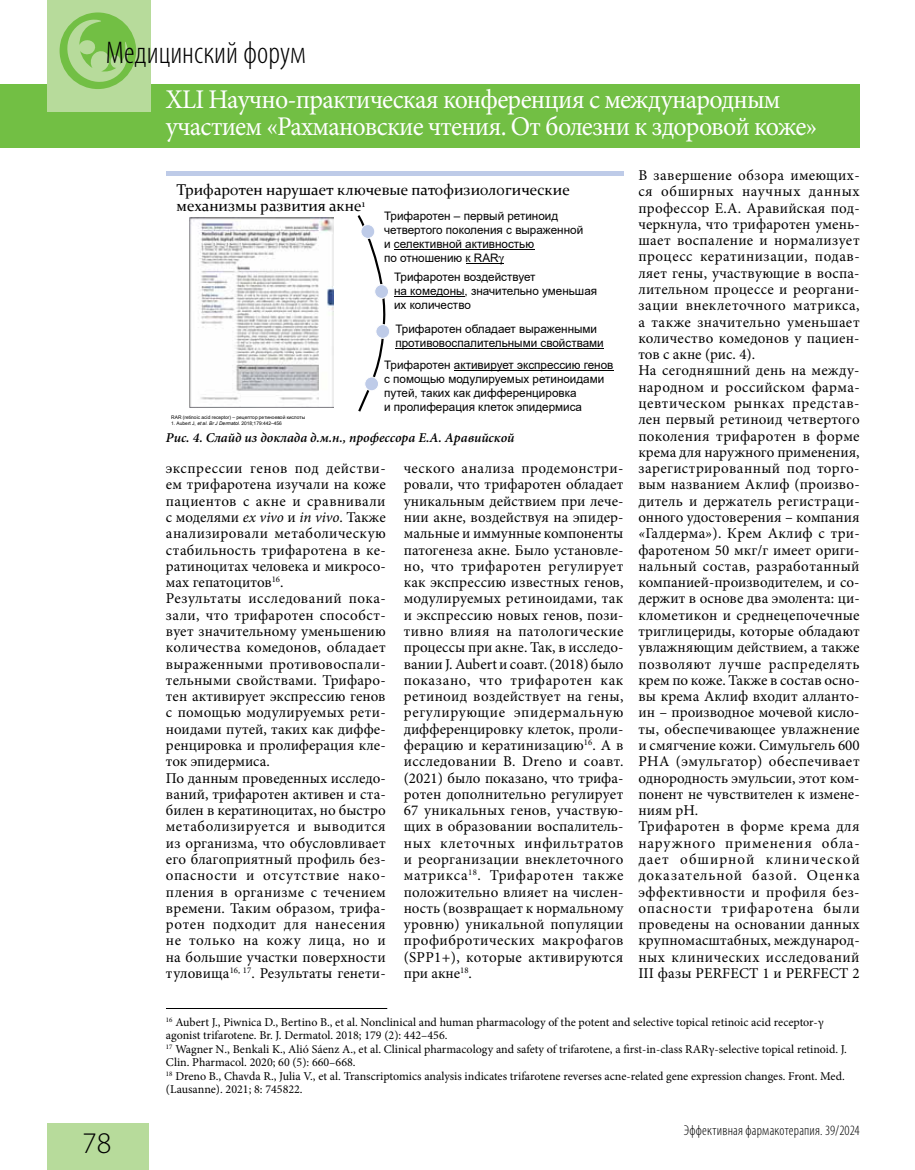
<style>
.page{position:relative;width:915px;height:1170px;background:#fff}
.page>*{position:absolute;margin:0;border:0;box-sizing:border-box;transform-origin:0 0}
.t1{font:300 condensed 31.5px "Myriad Pro";color:#000}
.t2{font:300 30px "Myriad Pro";color:#000}
.t3{font:27px/27px "Minion Pro";letter-spacing:-.03em;color:#fff;scale:.96 1}
.t4{font:15.6px/16.8px "Constantia";color:#000}
.t5{font:15px/16.2px "Minion Pro";letter-spacing:.015em;color:#000}
.t6{font:300 condensed 14.25px "Myriad Pro";letter-spacing:.015em;color:#000}
.t7{font:italic 600 13.5px "Minion Pro";color:#000}
.t8{font:12px/13.5px "Minion Pro";color:#000}
.t9{font:11.7px/14px "Arial";color:#000}
.t10{font:4.8px "Arial";color:#000}
.s1{font-style:italic}
</style>
<div class="page">
<div style="left:0;top:84px;width:859px;height:63px;background:#72bf44"></div>
<div style="left:47px;top:0;width:103px;height:111px;background:#b7db9b"></div>
<div style="left:47px;top:1123px;width:101px;height:46px;background:#b7db9b"></div>
<div style="left:60px;top:12px;width:76px;height:77px;background:#72bf44;border-radius:50%"></div>
<svg style="left:66px;top:20px;width:63px;height:63px"></svg>
<div style="left:166px;top:170px;width:457px;height:5px;background:#becbe8"></div>
<hr style="left:395px;top:348px;width:208px;height:1px;background:#000">
<hr style="left:394px;top:296px;width:70px;height:1px;background:#000">
<hr style="left:394px;top:249px;width:140px;height:1px;background:#000">
<hr style="left:465px;top:263px;width:38px;height:1px;background:#000">
<svg style="left:357px;top:215px;width:32px;height:197px"></svg>
<div style="left:361px;top:224px;width:13px;height:14px;background:#becbe8;border-radius:50%"></div>
<div style="left:360px;top:224px;width:15px;height:15px;border:1px solid #fff;border-radius:50%"></div>
<img style="left:189px;top:217px;width:144px;height:191px">
<hr style="left:454px;top:370px;width:159px;height:1px;background:#000">
<hr style="left:166px;top:1008px;width:221px;height:1px;background:#000">
<h1 class="t1" style="left:106px;top:34px;width:201px">Медицинский форум</h1>
<h3 class="t3" style="left:166px;top:86px;width:679px">XLI Научно-практическая конференция с международным участием «Рахмановские чтения. От болезни к здоровой коже»</h3>
<h2 class="t2" style="left:82px;top:1126px;width:31px">78</h2>
<p class="t5" style="left:638px;top:167px;width:223px">В завершение обзора имеющих&shy;ся обширных научных данных профессор Е.А. Аравийская под&shy;черкнула, что трифаротен умень&shy;шает воспаление и нормализует процесс кератинизации, подав&shy;ляет гены, участвующие в воспа&shy;лительном процессе и реоргани&shy;зации внеклеточного матрикса, а также значительно уменьшает количество комедонов у пациен&shy;тов с акне (рис. 4).<br>На сегодняшний день на между&shy;народном и российском фарма&shy;цевтическом рынках представ&shy;лен первый ретиноид четвертого поколения трифаротен в форме крема для наружного применения, зарегистрированный под торго&shy;вым названием Аклиф (произво&shy;дитель и держатель регистраци&shy;онного удостоверения – компания <span class="s1">«</span>Галдерма»). Крем Аклиф с три&shy;фаротеном 50 мкг/г имеет ориги&shy;нальный состав, разработанный компанией-производителем, и со&shy;держит в основе два эмолента: ци&shy;клометикон и среднецепочечные триглицериды, которые обладают увлажняющим действием, а также позволяют лучше распределять крем по коже. Также в состав осно&shy;вы крема Аклиф входит алланто&shy;ин – производное мочевой кисло&shy;ты, обеспечивающее увлажнение и смягчение кожи. Симульгель 600<br>РНА (эмульгатор) обеспечивает однородность эмульсии, этот ком&shy;понент не чувствителен к измене&shy;ниям рН.<br>Трифаротен в форме крема для наружного применения обла&shy;дает обширной клинической доказательной базой. Оценка эффективности и профиля без&shy;опасности трифаротена были проведены на основании данных крупномасштабных, международ&shy;ных клинических исследований<br>III фазы PERFECT 1 и PERFECT 2</p>
<p class="t4" style="left:176px;top:180px;width:395px">Трифаротен нарушает ключевые патофизиологические механизмы развития акне<sup>1</sup></p>
<p class="t9" style="left:384px;top:209px;width:200px">Трифаротен – первый ретиноид четвертого поколения с выраженной и селективной активностью<br>по отношению к RAR</p>
<p class="t9" style="left:394px;top:269px;width:204px">Трифаротен воздействует<br>на комедоны, значительно уменьшая их количество</p>
<p class="t9" style="left:395px;top:322px;width:210px">Трифаротен обладает выраженными противовоспалительными свойствами</p>
<p class="t9" style="left:384px;top:358px;width:231px">Трифаротен активирует экспрессию генов с помощью модулируемых ретиноидами путей, таких как дифференцировка<br>и пролиферация клеток эпидермиса</p>
<p class="t7" style="left:166px;top:428px;width:350px">Рис. 4. Слайд из доклада д.м.н., профессора Е.А. Аравийской</p>
<p class="t5" style="left:166px;top:460px;width:221px">экспрессии генов под действи&shy;ем трифаротена изучали на коже пациентов с акне и сравнивали с моделями <span class="s1">ex vivo</span> и <span class="s1">in vivo</span>. Также анализировали метаболическую стабильность трифаротена в ке&shy;ратиноцитах человека и микросо&shy;мах гепатоцитов<sup>16</sup>.<br>Результаты исследований пока&shy;зали, что трифаротен способст&shy;вует значительному уменьшению количества комедонов, обладает выраженными противовоспали&shy;тельными свойствами. Трифаро&shy;тен активирует экспрессию генов с помощью модулируемых рети&shy;ноидами путей, таких как диффе&shy;ренцировка и пролиферация кле&shy;ток эпидермиса.<br>По данным проведенных исследо&shy;ваний, трифаротен активен и ста&shy;билен в кератиноцитах, но быстро метаболизируется и выводится из организма, что обусловливает его благоприятный профиль без&shy;опасности и отсутствие нако&shy;пления в организме с течением времени. Таким образом, трифа&shy;ротен подходит для нанесения не только на кожу лица, но и на большие участки поверхности туловища<sup>16,</sup> <sup>17</sup>. Результаты генети-</p>
<p class="t5" style="left:403px;top:460px;width:221px;text-align:justify">ческого анализа продемонстри&shy;ровали, что трифаротен обладает уникальным действием при лече&shy;нии акне, воздействуя на эпидер&shy;мальные и иммунные компоненты патогенеза акне. Было установле&shy;но, что трифаротен регулирует как экспрессию известных генов, модулируемых ретиноидами, так и экспрессию новых генов, пози&shy;тивно влияя на патологические процессы при акне. Так, в исследо&shy;вании J. Aubert и соавт. (2018) было показано, что трифаротен как ретиноид воздействует на гены, регулирующие эпидермальную дифференцировку клеток, проли&shy;ферацию и кератинизацию<sup>16</sup>. А в исследовании B. Dreno и соавт. (2021) было показано, что трифа&shy;ротен дополнительно регулирует 67 уникальных генов, участвую&shy;щих в образовании воспалитель&shy;ных клеточных инфильтратов и реорганизации внеклеточного матрикса<sup>18</sup>. Трифаротен также положительно влияет на числен&shy;ность (возвращает к нормальному уровню) уникальной популяции профибротических макрофагов (SPP1+), которые активируются при акне<sup>18</sup>.</p>
<p class="t8" style="left:166px;top:1015px;width:682px"><sup>16</sup> Aubert J., Piwnica D., Bertino B., et al. Nonclinical and human pharmacology of the potent and selective topical retinoic acid receptor-γ agonist trifarotene. Br. J. Dermatol. 2018; 179 (2): 442–456.<br><sup>17</sup> Wagner N., Benkali K., Alió Sáenz A., et al. Clinical pharmacology and safety of trifarotene, a first-in-class RARγ-selective topical retinoid. J.<br>Clin. Pharmacol. 2020; 60 (5): 660–668.<br><sup>18</sup> Dreno B., Chavda R., Julia V., et al. Transcriptomics analysis indicates trifarotene reverses acne-related gene expression changes. Front. Med. (Lausanne). 2021; 8: 745822.</p>
<p class="t10" style="left:171px;top:414px;width:135px">RAR (retinoic acid receptor) – рецептор ретиноевой кислоты</p>
<p class="t10" style="left:171px;top:420px;width:112px">1. Aubert J, <span class="s1">et al. Br J Dermatol</span>. 2018;179:442–456</p>
<p class="t6" style="left:683px;top:1121px;width:177px">Эффективная фармакотерапия. 39/2024</p>
</div>
